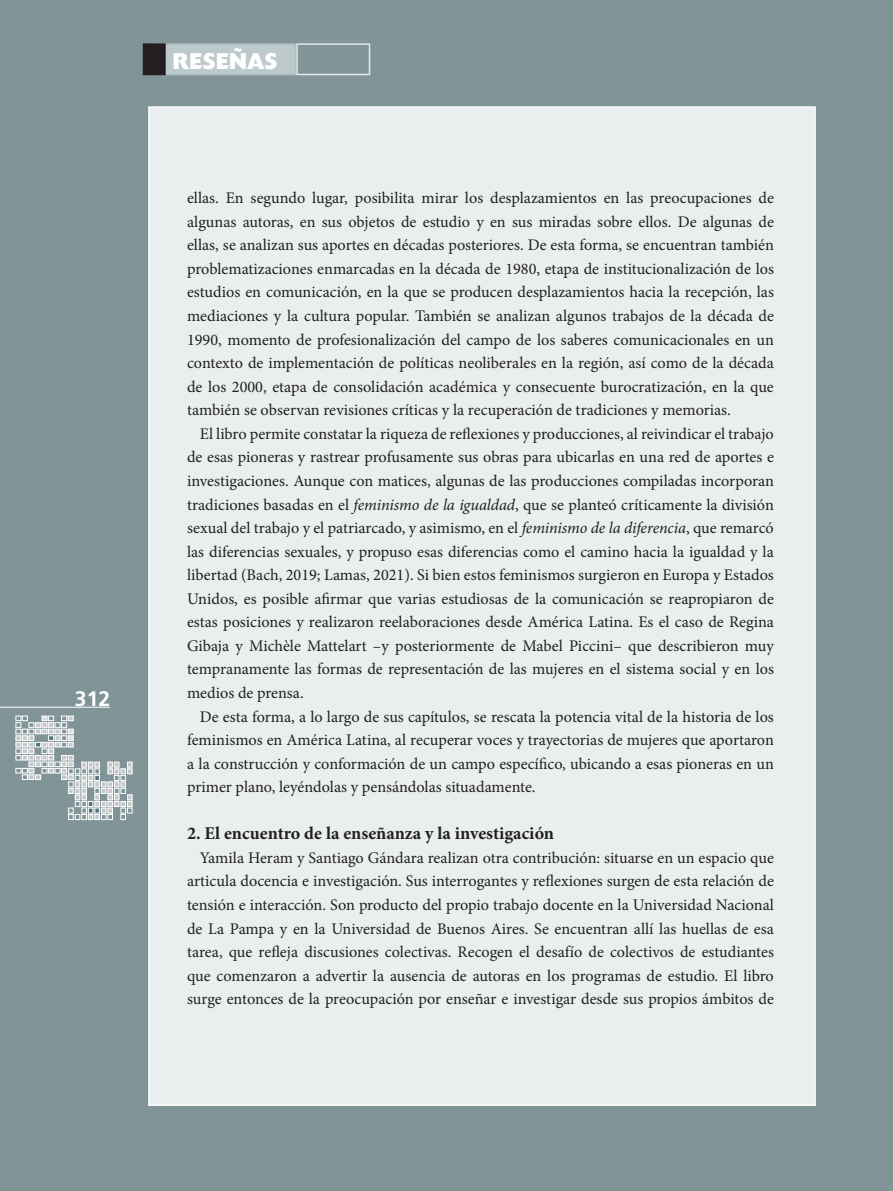
<style>
.page{position:relative;width:893px;height:1191px;background:#819599}
.page>*{position:absolute;margin:0;border:0;box-sizing:border-box;transform-origin:0 0}
.t1{font:700 22.5px "Delta";color:#fff}
.t2{font:700 21px "Frutiger";color:#fff}
.t3{font:700 18px "Minion Pro";color:#231f20}
.t4{font:16.2px/23.5px "Minion Pro";color:#231f20;text-align:justify}
.s1{font-style:italic}
</style>
<div class="page">
<svg style="left:16px;top:716px;width:116px;height:103px"></svg>
<hr style="left:0;top:707px;width:110px;height:1px;background:#fff">
<div style="left:148px;top:106px;width:668px;height:1000px;background:#e9eeee;border:2px solid #fff"></div>
<div style="left:153px;top:43px;width:143px;height:32px;background:#bccacc;border:2px solid #aebec1"></div>
<div style="left:144px;top:44px;width:21px;height:30px;background:#231f20"></div>
<div style="left:143px;top:43px;width:23px;height:32px;border:2px solid #231f20"></div>
<div style="left:296px;top:43px;width:74px;height:32px;border:2px solid #e0e8e8"></div>
<p class="t2" style="left:75px;top:686px;width:37px">312</p>
<h1 class="t1" style="left:173px;top:47px;width:106px">RESEÑAS</h1>
<p class="t4" style="left:187px;top:186px;width:588px">ellas. En segundo lugar, posibilita mirar los desplazamientos en las preocupaciones de algunas autoras, en sus objetos de estudio y en sus miradas sobre ellos. De algunas de ellas, se analizan sus aportes en décadas posteriores. De esta forma, se encuentran también problematizaciones enmarcadas en la década de 1980, etapa de institucionalización de los estudios en comunicación, en la que se producen desplazamientos hacia la recepción, las mediaciones y la cultura popular. También se analizan algunos trabajos de la década de 1990, momento de profesionalización del campo de los saberes comunicacionales en un contexto de implementación de políticas neoliberales en la región, así como de la década de los 2000, etapa de consolidación académica y consecuente burocratización, en la que también se observan revisiones críticas y la recuperación de tradiciones y memorias.</p>
<p class="t4" style="left:187px;top:422px;width:589px;text-indent:13px">El libro permite constatar la riqueza de reflexiones y producciones, al reivindicar el trabajo de esas pioneras y rastrear profusamente sus obras para ubicarlas en una red de aportes e investigaciones. Aunque con matices, algunas de las producciones compiladas incorporan tradiciones basadas en el <span class="s1">feminismo de la igualdad</span>, que se planteó críticamente la división sexual del trabajo y el patriarcado, y asimismo, en el <span class="s1">feminismo de la diferencia</span>, que remarcó las diferencias sexuales, y propuso esas diferencias como el camino hacia la igualdad y la libertad (Bach, 2019; Lamas, 2021). Si bien estos feminismos surgieron en Europa y Estados Unidos, es posible afirmar que varias estudiosas de la comunicación se reapropiaron de estas posiciones y realizaron reelaboraciones desde América Latina. Es el caso de Regina Gibaja y Michèle Mattelart –y posteriormente de Mabel Piccini– que describieron muy tempranamente las formas de representación de las mujeres en el sistema social y en los medios de prensa.</p>
<p class="t4" style="left:187px;top:704px;width:588px;text-indent:13px">De esta forma, a lo largo de sus capítulos, se rescata la potencia vital de la historia de los feminismos en América Latina, al recuperar voces y trayectorias de mujeres que aportaron a la construcción y conformación de un campo específico, ubicando a esas pioneras en un primer plano, leyéndolas y pensándolas situadamente.</p>
<p class="t3" style="left:187px;top:821px;width:369px">2. el encuentro de la enseñanza y la investigación</p>
<p class="t4" style="left:187px;top:846px;width:588px;text-indent:13px">Yamila Heram y Santiago Gándara realizan otra contribución: situarse en un espacio que articula docencia e investigación. Sus interrogantes y reflexiones surgen de esta relación de tensión e interacción. Son producto del propio trabajo docente en la Universidad Nacional de La Pampa y en la Universidad de Buenos Aires. Se encuentran allí las huellas de esa tarea, que refleja discusiones colectivas. Recogen el desafío de colectivos de estudiantes que comenzaron a advertir la ausencia de autoras en los programas de estudio. El libro surge entonces de la preocupación por enseñar e investigar desde sus propios ámbitos de</p>
</div>
